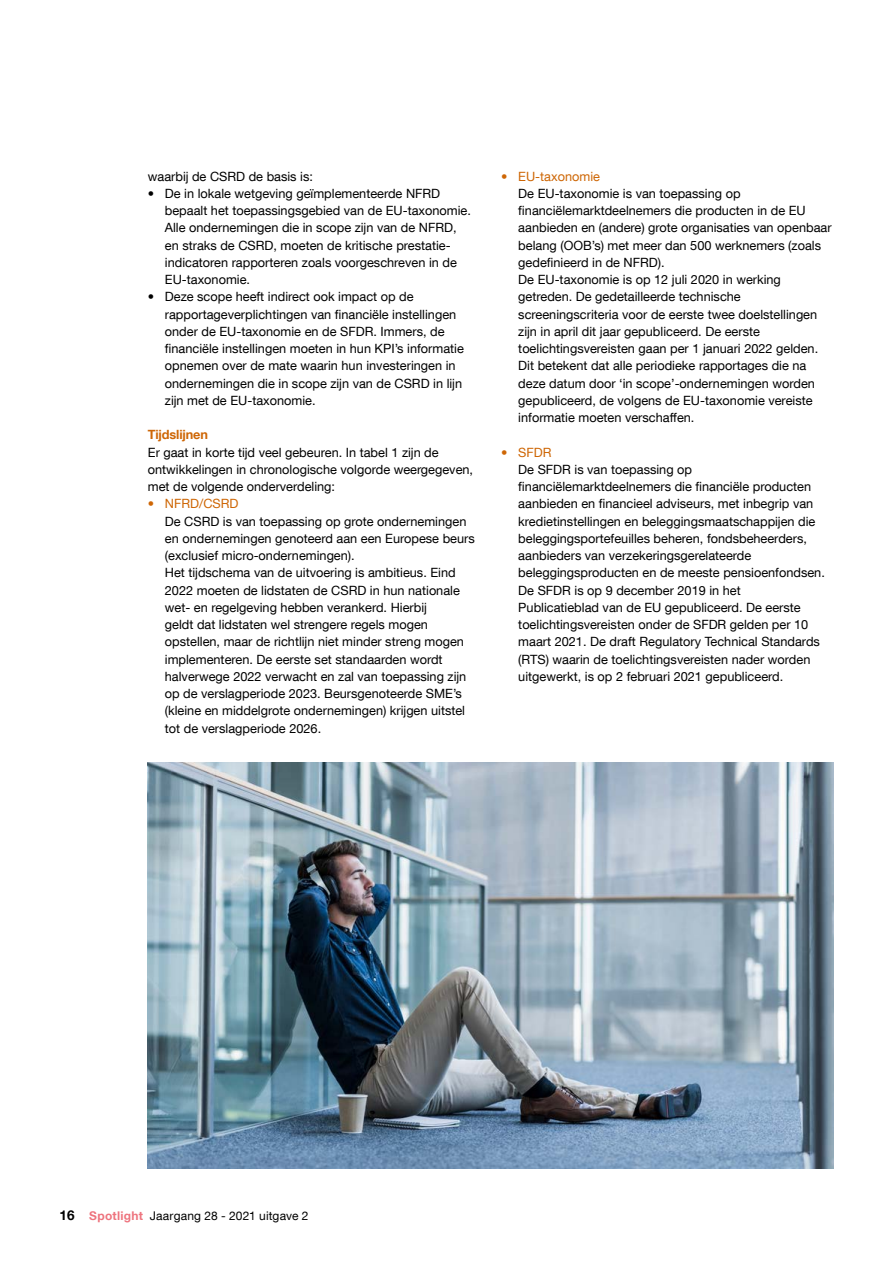
<style>
.page{position:relative;width:893px;height:1263px;background:#fff}
.page>*{position:absolute;margin:0;border:0;box-sizing:border-box;transform-origin:0 0}
.t1{font:12.75px/17.2px "Helvetica Neue LT Com";color:#000}
.t2{font:12.75px "Helvetica Neue LT Com";color:#ce6605}
.t3{font:700 12.75px "Helvetica Neue LT Com";letter-spacing:-.01em;color:#ce6605}
.t4{font:12px "Helvetica Neue LT Com";letter-spacing:.015em;color:#000}
.s1{font-weight:700;font-size:13.5px}
.s2{font-weight:700;color:#ee747e}
</style>
<div class="page">
<img style="left:148px;top:762px;width:685px;height:406px">
<p class="t1" style="left:148px;top:167px;width:167px">waarbij de CSRD de basis is:</p>
<p class="t1" style="left:165px;top:184px;width:308px;text-indent:-17px">• De in lokale wetgeving geïmplementeerde NFRD bepaalt het toepassingsgebied van de EU-taxonomie.<br>Alle ondernemingen die in scope zijn van de NFRD, en straks de CSRD, moeten de kritische prestatie&shy;indicatoren rapporteren zoals voorgeschreven in de EU-taxonomie.</p>
<p class="t1" style="left:165px;top:288px;width:300px;text-indent:-17px">• Deze scope heeft indirect ook impact op de rapportageverplichtingen van financiële instellingen onder de EU-taxonomie en de SFDR. Immers, de financiële instellingen moeten in hun KPI’s informatie opnemen over de mate waarin hun investeringen in ondernemingen die in scope zijn van de CSRD in lijn zijn met de EU-taxonomie.</p>
<p class="t3" style="left:148px;top:427px;width:62px">Tijdslijnen</p>
<p class="t1" style="left:148px;top:443px;width:327px">Er gaat in korte tijd veel gebeuren. In tabel 1 zijn de ontwikkelingen in chronologische volgorde weergegeven, met de volgende onderverdeling:</p>
<p class="t2" style="left:148px;top:496px;width:92px">• NFRD/CSRD</p>
<p class="t1" style="left:165px;top:512px;width:311px">De CSRD is van toepassing op grote ondernemingen en ondernemingen genoteerd aan een Europese beurs (exclusief micro-ondernemingen).<br>Het tijdschema van de uitvoering is ambitieus. Eind 2022 moeten de lidstaten de CSRD in hun nationale wet- en regelgeving hebben verankerd. Hierbij<br>geldt dat lidstaten wel strengere regels mogen opstellen, maar de richtlijn niet minder streng mogen implementeren. De eerste set standaarden wordt halverwege 2022 verwacht en zal van toepassing zijn op de verslagperiode 2023. Beursgenoteerde SME’s (kleine en middelgrote ondernemingen) krijgen uitstel tot de verslagperiode 2026.</p>
<p class="t2" style="left:501px;top:168px;width:100px">• EU-taxonomie</p>
<p class="t1" style="left:518px;top:184px;width:315px">De EU-taxonomie is van toepassing op financiëlemarktdeelnemers die producten in de EU aanbieden en (andere) grote organisaties van openbaar belang (OOB’s) met meer dan 500 werknemers (zoals gedefinieerd in de NFRD).<br>De EU-taxonomie is op 12 juli 2020 in werking getreden. De gedetailleerde technische screeningscriteria voor de eerste twee doelstellingen zijn in april dit jaar gepubliceerd. De eerste toelichtingsvereisten gaan per 1 januari 2022 gelden.<br>Dit betekent dat alle periodieke rapportages die na deze datum door ‘in scope’-ondernemingen worden gepubliceerd, de volgens de EU-taxonomie vereiste informatie moeten verschaffen.</p>
<p class="t2" style="left:501px;top:444px;width:52px">• SFDR</p>
<p class="t1" style="left:518px;top:460px;width:308px">De SFDR is van toepassing op financiëlemarktdeelnemers die financiële producten aanbieden en financieel adviseurs, met inbegrip van kredietinstellingen en beleggingsmaatschappijen die beleggingsportefeuilles beheren, fondsbeheerders, aanbieders van verzekeringsgerelateerde beleggingsproducten en de meeste pensioenfondsen.<br>De SFDR is op 9 december 2019 in het<br>Publicatieblad van de EU gepubliceerd. De eerste toelichtingsvereisten onder de SFDR gelden per 10 maart 2021. De draft Regulatory Technical Standards (RTS) waarin de toelichtingsvereisten nader worden uitgewerkt, is op 2 februari 2021 gepubliceerd.</p>
<p class="t4" style="left:60px;top:1209px;width:250px"><span class="s1">16</span> <span class="s2">Spotlight</span> Jaargang 28 - 2021 uitgave 2</p>
</div>
